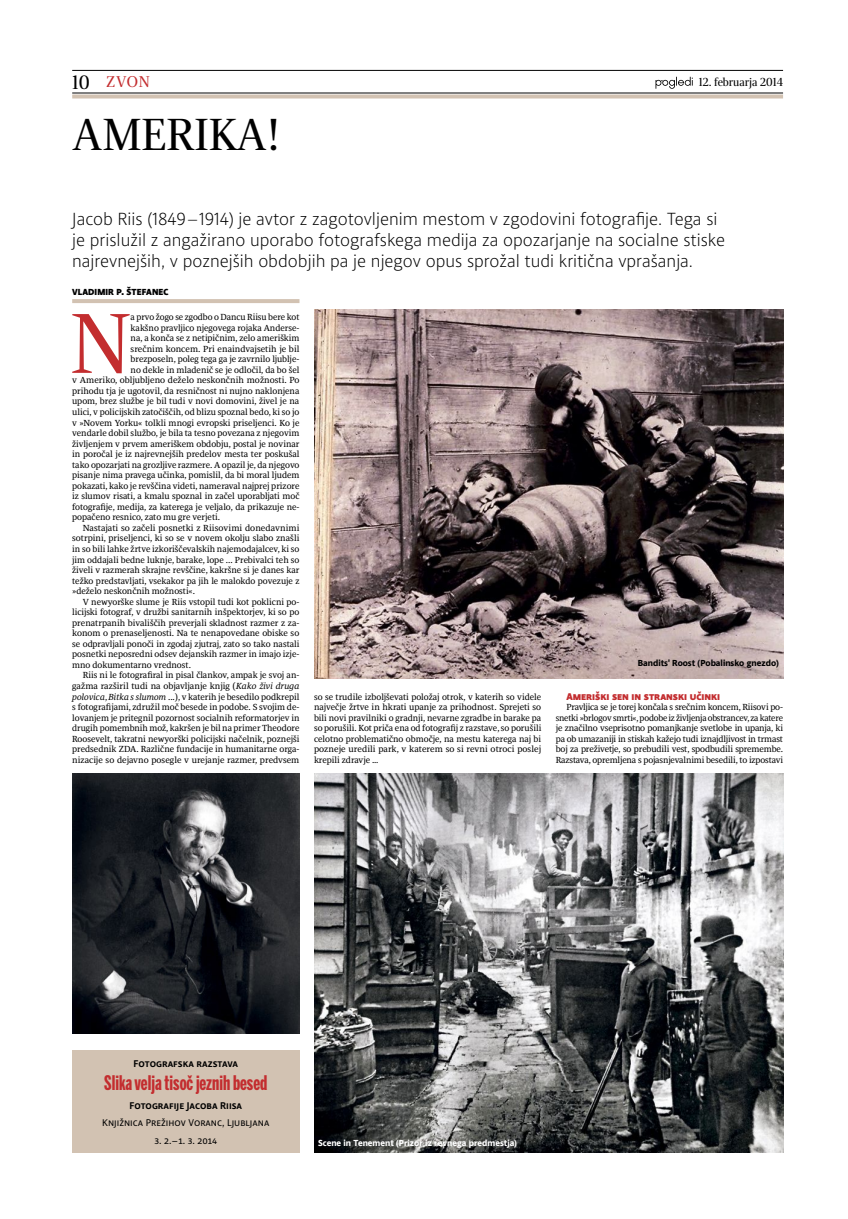
<style>
.page{position:relative;width:848px;height:1219px;background:#fff}
.page>*{position:absolute;margin:0;border:0;box-sizing:border-box;transform-origin:0 0}
.t1{font:86.8px "Delo N Demi";color:#c32d2f}
.t2{font:46px "Delo N Demi";color:#000}
.t3{font:700 20px "Benton Sans Extra Comp";color:#c32d2f}
.t4{font:300 18px/21.1px "Delo S";color:#000}
.t5{font:16px "Delo N Demi";color:#c32d2f}
.t6{font:12px "Delo N Demi";color:#000}
.t7{font:10px "Delo S";color:#000}
.t8{font:700 10px "Delo S";color:#000}
.t9{font:800 10px "Delo S";color:#c32d2f}
.t10{font:9px/10.5px "Delo Text";color:#000;text-align:justify}
.t11{font:800 9px "Delo S";color:#fff}
.t12{font:800 9px "Delo S";color:#000}
.t13{font:800 9px "Delo S";letter-spacing:.01em;color:#000}
.s1{font-size:20px;color:#000}
.s2{font-style:italic}
</style>
<div class="page">
<hr style="left:72px;top:93px;width:711px;height:1px;background:#000">
<hr style="left:72px;top:70px;width:711px;height:1px;background:#000">
<svg style="left:655px;top:77px;width:37px;height:12px"></svg>
<svg style="left:72px;top:94px;width:711px;height:4px;background:#d7c9bb"></svg>
<hr style="left:72px;top:299px;width:227px;height:4px;background:#d2c2b2">
<div style="left:72px;top:1051px;width:227px;height:102px;background:#d2c2b2"></div>
<img style="left:314px;top:310px;width:469px;height:368px">
<img style="left:314px;top:773px;width:469px;height:380px">
<img style="left:72px;top:773px;width:227px;height:261px">
<h3 class="t5" style="left:72px;top:71px;width:79px"><span class="s1">10</span> Zvon</h3>
<h3 class="t6" style="left:698px;top:74px;width:86px">12. februarja 2014</h3>
<h2 class="t2" style="left:72px;top:104px;width:209px">AMERIKA!</h2>
<p class="t4" style="left:72px;top:210px;width:654px">Jacob Riis (1849–1914) je avtor z zagotovljenim mestom v zgodovini fotografije. Tega si je prislužil z angažirano uporabo fotografskega medija za opozarjanje na socialne stiske najrevnejših, v poznejših obdobjih pa je njegov opus sprožal tudi kritična vprašanja.</p>
<p class="t13" style="left:72px;top:286px;width:98px">Vladimir P. Štefanec</p>
<h1 class="t1" style="left:71px;top:287px;width:61px">N</h1>
<p class="t10" style="left:131px;top:312px;width:170px">a prvo žogo se zgodbo o Dancu Riisu bere kot</p>
<p class="t10" style="left:131px;top:322px;width:170px">kakšno pravljico njegovega rojaka Anderse-</p>
<p class="t10" style="left:131px;top:333px;width:170px">na, a konča se z netipičnim, zelo ameriškim</p>
<p class="t10" style="left:131px;top:343px;width:170px">srečnim koncem. Pri enaindvajsetih je bil</p>
<p class="t10" style="left:131px;top:354px;width:170px">brezposeln, poleg tega ga je zavrnilo ljublje-</p>
<p class="t10" style="left:131px;top:365px;width:170px">no dekle in mladenič se je odločil, da bo šel</p>
<p class="t10" style="left:72px;top:375px;width:229px">v Ameriko, obljubljeno deželo neskončnih možnosti. Po</p>
<p class="t10" style="left:72px;top:386px;width:229px">prihodu tja je ugotovil, da resničnost ni nujno naklonjena</p>
<p class="t10" style="left:72px;top:396px;width:228px">upom, brez službe je bil tudi v novi domovini, živel je na</p>
<p class="t10" style="left:72px;top:407px;width:229px">ulici, v policijskih zatočiščih, od blizu spoznal bedo, ki so jo</p>
<p class="t10" style="left:72px;top:417px;width:229px">v »Novem Yorku« tolkli mnogi evropski priseljenci. Ko je</p>
<p class="t10" style="left:72px;top:428px;width:229px">vendarle dobil službo, je bila ta tesno povezana z njegovim</p>
<p class="t10" style="left:72px;top:438px;width:229px">življenjem v prvem ameriškem obdobju, postal je novinar</p>
<p class="t10" style="left:72px;top:449px;width:229px">in poročal je iz najrevnejših predelov mesta ter poskušal</p>
<p class="t10" style="left:72px;top:459px;width:229px">tako opozarjati na grozljive razmere. A opazil je, da njegovo</p>
<p class="t10" style="left:72px;top:470px;width:229px">pisanje nima pravega učinka, pomislil, da bi moral ljudem</p>
<p class="t10" style="left:72px;top:480px;width:229px">pokazati, kako je revščina videti, nameraval najprej prizore</p>
<p class="t10" style="left:72px;top:491px;width:229px">iz slumov risati, a kmalu spoznal in začel uporabljati moč</p>
<p class="t10" style="left:72px;top:502px;width:229px">fotografije, medija, za katerega je veljalo, da prikazuje ne-</p>
<p class="t10" style="left:72px;top:512px;width:149px">popačeno resnico, zato mu gre verjeti.</p>
<p class="t10" style="left:83px;top:523px;width:218px">Nastajati so začeli posnetki z Riisovimi donedavnimi</p>
<p class="t10" style="left:72px;top:533px;width:229px">sotrpini, priseljenci, ki so se v novem okolju slabo znašli</p>
<p class="t10" style="left:72px;top:544px;width:229px">in so bili lahke žrtve izkoriščevalskih najemodajalcev, ki so</p>
<p class="t10" style="left:72px;top:554px;width:229px">jim oddajali bedne luknje, barake, lope ... Prebivalci teh so</p>
<p class="t10" style="left:72px;top:565px;width:229px">živeli v razmerah skrajne revščine, kakršne si je danes kar</p>
<p class="t10" style="left:72px;top:575px;width:229px">težko predstavljati, vsekakor pa jih le malokdo povezuje z</p>
<p class="t10" style="left:72px;top:586px;width:124px">»deželo neskončnih možnosti«.</p>
<p class="t10" style="left:83px;top:596px;width:218px">V newyorške slume je Riis vstopil tudi kot poklicni po-</p>
<p class="t10" style="left:72px;top:607px;width:229px">licijski fotograf, v družbi sanitarnih inšpektorjev, ki so po</p>
<p class="t10" style="left:72px;top:617px;width:229px">prenatrpanih bivališčih preverjali skladnost razmer z za-</p>
<p class="t10" style="left:72px;top:628px;width:229px">konom o prenaseljenosti. Na te nenapovedane obiske so</p>
<p class="t10" style="left:72px;top:638px;width:229px">se odpravljali ponoči in zgodaj zjutraj, zato so tako nastali</p>
<p class="t10" style="left:72px;top:649px;width:229px">posnetki neposredni odsev dejanskih razmer in imajo izje-</p>
<p class="t10" style="left:72px;top:660px;width:120px">mno dokumentarno vrednost.</p>
<p class="t10" style="left:83px;top:670px;width:218px">Riis ni le fotografiral in pisal člankov, ampak je svoj an-</p>
<p class="t10" style="left:72px;top:681px;width:229px">gažma razširil tudi na objavljanje knjig (<span class="s2">Kako živi druga</span></p>
<p class="t10" style="left:72px;top:691px;width:229px"><span class="s2">polovica</span>, <span class="s2">Bitka s slumom</span> ...), v katerih je besedilo podkrepil</p>
<p class="t10" style="left:72px;top:702px;width:229px">s fotografijami, združil moč besede in podobe. S svojim de-</p>
<p class="t10" style="left:72px;top:712px;width:229px">lovanjem je pritegnil pozornost socialnih reformatorjev in</p>
<p class="t10" style="left:72px;top:723px;width:229px">drugih pomembnih mož, kakršen je bil na primer Theodore</p>
<p class="t10" style="left:72px;top:733px;width:229px">Roosevelt, takratni newyorški policijski načelnik, poznejši</p>
<p class="t10" style="left:72px;top:744px;width:229px">predsednik ZDA. Različne fundacije in humanitarne orga-</p>
<p class="t10" style="left:72px;top:754px;width:229px">nizacije so dejavno posegle v urejanje razmer, predvsem</p>
<p class="t12" style="left:637px;top:658px;width:142px">Bandits' Roost (Pobalinsko gnezdo)</p>
<p class="t10" style="left:314px;top:691px;width:229px">so se trudile izboljševati položaj otrok, v katerih so videle največje žrtve in hkrati upanje za prihodnost. Sprejeti so bili novi pravilniki o gradnji, nevarne zgradbe in barake pa so porušili. Kot priča ena od fotografij z razstave, so porušili celotno problematično območje, na mestu katerega naj bi pozneje uredili park, v katerem so si revni otroci poslej krepili zdravje …</p>
<p class="t9" style="left:566px;top:689px;width:155px">ameriški sen in stranski učinki</p>
<p class="t10" style="left:556px;top:702px;width:229px;text-indent:11px">Pravljica se je torej končala s srečnim koncem, Riisovi po&shy;snetki »brlogov smrti«, podobe iz življenja obstrancev, za katere je značilno vseprisotno pomanjkanje svetlobe in upanja, ki pa ob umazaniji in stiskah kažejo tudi iznajdljivost in trmast boj za preživetje, so prebudili vest, spodbudili spremembe.<br>Razstava, opremljena s pojasnjevalnimi besedili, to izpostavi</p>
<p class="t8" style="left:134px;top:1057px;width:106px">Fotografska razstava</p>
<h3 class="t3" style="left:104px;top:1071px;width:165px">Slika velja tisoč jeznih besed</h3>
<p class="t8" style="left:129px;top:1099px;width:114px">Fotografije Jacoba Riisa</p>
<p class="t7" style="left:102px;top:1117px;width:169px">Knjižnica Prežihov Voranc, Ljubljana</p>
<p class="t7" style="left:154px;top:1135px;width:64px">3. 2.–1. 3. 2014</p>
<p class="t11" style="left:318px;top:1137px;width:200px">Scene in Tenement (Prizor iz revnega predmestja)</p>
</div>
